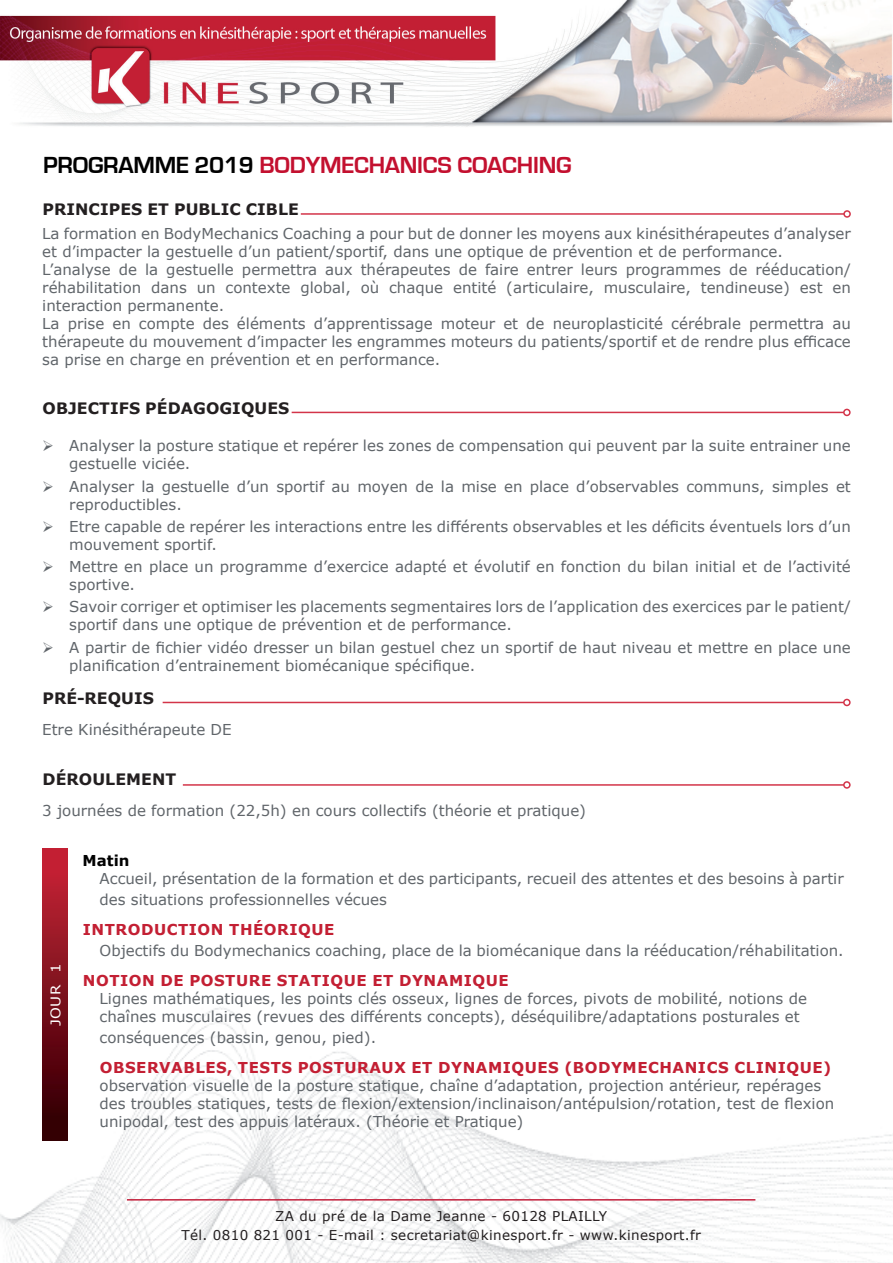
<style>
.page{position:relative;width:893px;height:1263px;background:#fff}
.page>*{position:absolute;margin:0;border:0;box-sizing:border-box;transform-origin:0 0}
.t1{font:700 24px "Eurostile";letter-spacing:-.01em;color:#c3102f}
.t2{font:700 15.75px "Verdana";letter-spacing:.005em;color:#231f20}
.t3{font:15px/18px "Verdana";color:#60656a}
.t4{font:700 15px "Verdana";letter-spacing:.035em;color:#c31f33}
.t5{font:700 15px "Verdana";color:#000}
.t6{font:13.5px/19.5px "Verdana";letter-spacing:.025em;color:#231f20;text-align:center}
.t7{font:13.35px "Verdana";color:#fff;scale:1.12 1}
.s1{color:#000}
</style>
<div class="page">
<img style="left:0;top:957px;width:893px;height:306px">
<img style="left:0;top:0;width:893px;height:127px">
<hr style="left:127px;top:1199px;width:628px;height:1px;background:#c31f3b">
<hr style="left:301px;top:213px;width:543px;height:2px;background:#d33449">
<div style="left:843px;top:210px;width:8px;height:8px;border:2px solid #d33449;border-radius:50%"></div>
<hr style="left:292px;top:412px;width:552px;height:1px;background:#d33449">
<div style="left:843px;top:409px;width:8px;height:7px;border:2px solid #d33449;border-radius:50%"></div>
<hr style="left:163px;top:702px;width:681px;height:1px;background:#d33449">
<div style="left:843px;top:699px;width:8px;height:7px;border:2px solid #d33449;border-radius:50%"></div>
<hr style="left:183px;top:784px;width:661px;height:2px;background:#d33449">
<div style="left:843px;top:781px;width:8px;height:8px;border:2px solid #d33449;border-radius:50%"></div>
<div style="left:42px;top:849px;width:25px;height:292px;background:linear-gradient(to bottom,#cc2438,#2c0000)"></div>
<h1 class="t1" style="left:43px;top:152px;width:530px"><span class="s1">PROGRAMME 2019</span> BODYMECHANICS COACHING</h1>
<p class="t2" style="left:43px;top:198px;width:258px">PRINCIPES ET PUBLIC CIBLE</p>
<p class="t3" style="left:42px;top:224px;width:810px">La formation en BodyMechanics Coaching a pour but de donner les moyens aux kinésithérapeutes d’analyser et d’impacter la gestuelle d’un patient/sportif, dans une optique de prévention et de performance.<br>L’analyse de la gestuelle permettra aux thérapeutes de faire entrer leurs programmes de rééducation/ réhabilitation dans un contexte global, où chaque entité (articulaire, musculaire, tendineuse) est en interaction permanente.<br>La prise en compte des éléments d’apprentissage moteur et de neuroplasticité cérébrale permettra au thérapeute du mouvement d’impacter les engrammes moteurs du patients/sportif et de rendre plus efficace sa prise en charge en prévention et en performance.</p>
<p class="t2" style="left:43px;top:397px;width:248px">OBJECTIFS PÉDAGOGIQUES</p>
<p class="t3" style="left:69px;top:437px;width:783px;text-indent:-27px">➢ Analyser la posture statique et repérer les zones de compensation qui peuvent par la suite entrainer une gestuelle viciée.</p>
<p class="t3" style="left:69px;top:477px;width:783px;text-indent:-27px">➢ Analyser la gestuelle d’un sportif au moyen de la mise en place d’observables communs, simples et reproductibles.</p>
<p class="t3" style="left:69px;top:517px;width:783px;text-indent:-27px">➢ Etre capable de repérer les interactions entre les différents observables et les déficits éventuels lors d’un mouvement sportif.</p>
<p class="t3" style="left:69px;top:558px;width:783px;text-indent:-27px">➢ Mettre en place un programme d’exercice adapté et évolutif en fonction du bilan initial et de l’activité sportive.</p>
<p class="t3" style="left:69px;top:598px;width:783px;text-indent:-27px">➢ Savoir corriger et optimiser les placements segmentaires lors de l’application des exercices par le patient/ sportif dans une optique de prévention et de performance.</p>
<p class="t3" style="left:69px;top:638px;width:783px;text-indent:-27px">➢ A partir de fichier vidéo dresser un bilan gestuel chez un sportif de haut niveau et mettre en place une planification d’entrainement biomécanique spécifique.</p>
<p class="t2" style="left:43px;top:687px;width:113px">PRÉ-REQUIS</p>
<p class="t3" style="left:42px;top:720px;width:191px">Etre Kinésithérapeute DE</p>
<p class="t2" style="left:43px;top:768px;width:135px">DÉROULEMENT</p>
<p class="t3" style="left:42px;top:801px;width:545px">3 journées de formation (22,5h) en cours collectifs (théorie et pratique)</p>
<p class="t7" style="left:46px;top:1026px;width:58px;rotate:-90deg">JOUR 1</p>
<p class="t5" style="left:83px;top:850px;width:48px">MATIN</p>
<p class="t3" style="left:100px;top:868px;width:746px;line-height:21px">Accueil, présentation de la formation et des participants, recueil des attentes et des besoins à partir des situations professionnelles vécues</p>
<p class="t4" style="left:83px;top:919px;width:253px">INTRODUCTION THÉORIQUE</p>
<p class="t3" style="left:100px;top:941px;width:746px">Objectifs du Bodymechanics coaching, place de la biomécanique dans la rééducation/réhabilitation.</p>
<p class="t4" style="left:83px;top:970px;width:427px">NOTIO N DE POSTURE STATIQUE ET DYNAMIQUE</p>
<p class="t3" style="left:100px;top:989px;width:709px">Lignes mathématiques, les points clés osseux, lignes de forces, pivots de mobilité, notions de chaînes musculaires (revues des différents concepts), déséquilibre/adaptations posturales et</p>
<p class="t3" style="left:100px;top:1028px;width:278px">conséquences (bassin, genou, pied).</p>
<p class="t4" style="left:100px;top:1057px;width:733px">OBSERVABLES, TESTS POSTURAUX ET DYNAMIQUES (BO DYM ECHANICS CLINIQUE)</p>
<p class="t3" style="left:100px;top:1076px;width:736px">observation visuelle de la posture statique, chaîne d’adaptation, projection antérieur, repérages des troubles statiques, tests de flexion/extension/inclinaison/antépulsion/rotation, test de flexion unipodal, test des appuis latéraux. (Théorie et Pratique)</p>
<p class="t6" style="left:181px;top:1206px;width:521px">ZA du pré de la Dame Jeanne - 60128 PLAILLY<br>Tél. 0810 821 001 - E-mail : secretariat@kinesport.fr - www.kinesport.fr</p>
</div>
